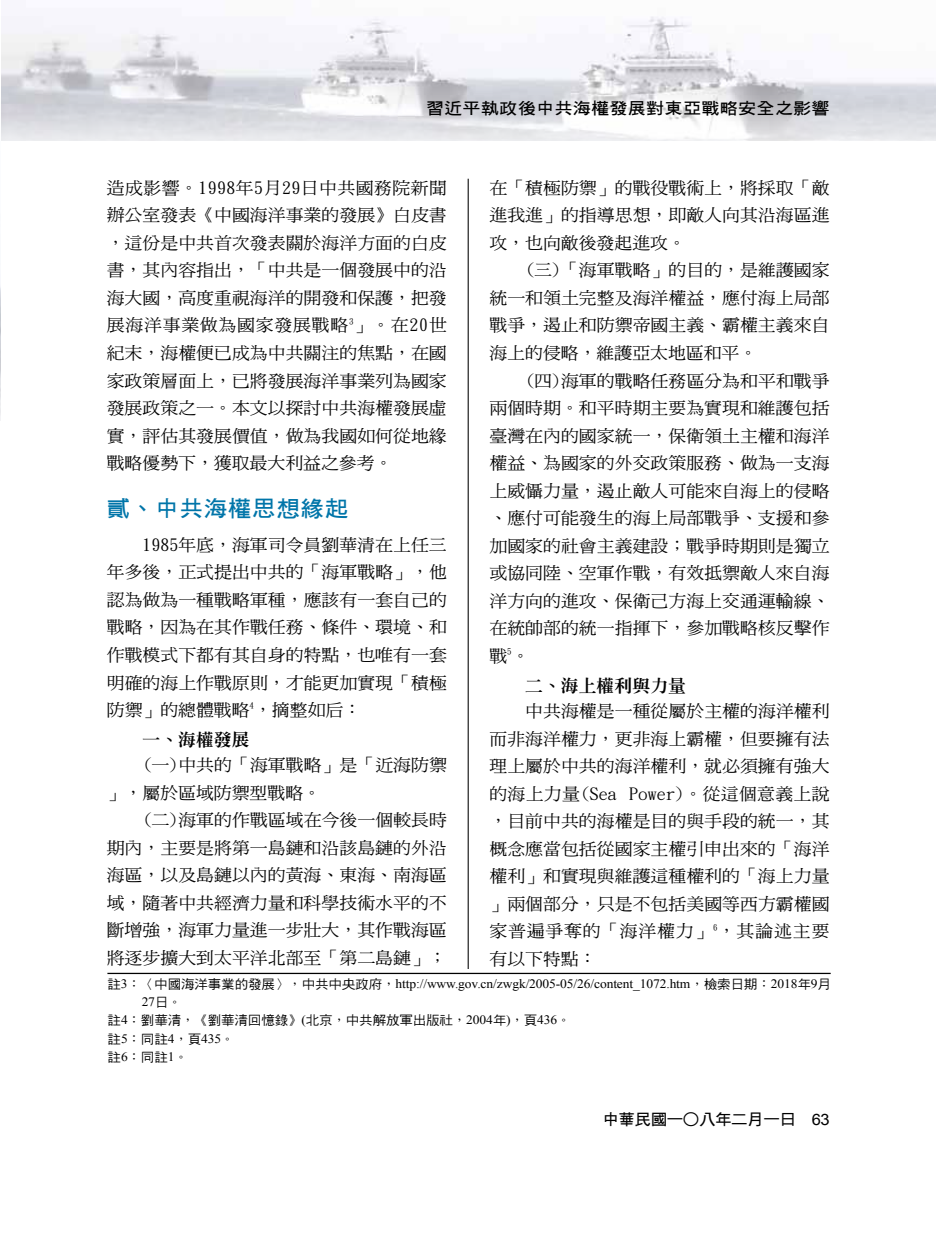
<style>
.page{position:relative;width:936px;height:1234px;background:#fff}
.page>*{position:absolute;margin:0;border:0;box-sizing:border-box;transform-origin:0 0}
.t1{font:22.2px "DF Hei Bd HK BF";letter-spacing:.035em;color:#0075a9;scale:1.05 1}
.t2{font:16.95px/27.5px "DF Ming Md HK BF";color:#000;text-align:justify;scale:1.05 1}
.t3{font:800 16.95px "Inn Ming";color:#000;scale:1.05 1}
.t4{font:16.2px "DF Hei Bd HK BF";letter-spacing:.02em;color:#000;scale:1.11 1}
.t5{font:15.6px "DF Hei Bd HK BF";letter-spacing:-.025em;color:#000;scale:1.05 1}
.t6{font:12.9px/18px "Times New Roman";letter-spacing:-.01em;color:#000;scale:1.05 1}
.t7{font:12.9px "DF Hei Md HK BF";letter-spacing:-.01em;color:#000;scale:1.05 1}
.s1{font-family:"DF Hei Md HK BF"}
.s2{font-family:"DF Kai Shu SB Estd BF"}
.s3{font-family:"Times New Roman"}
.s4{font-family:"DFN Hei XB HK BF"}
.s5{font-family:"Arial"}
</style>
<div class="page">
<img style="left:1px;top:16px;width:934px;height:124px">
<hr style="left:467px;top:179px;width:1px;height:871px;background:#000">
<img style="left:0;top:286px;width:1px;height:134px">
<div style="left:107px;top:969px;width:723px;height:96px;background:#fff"></div>
<hr style="left:107px;top:972px;width:723px;height:1px;background:#000">
<p class="t4" style="left:426px;top:100px;width:365px">習近平執政後中共海權發展對東亞戰略安全之影響</p>
<p class="t2" style="left:489px;top:174px;width:325px">在「積極防禦」的戰役戰術上，將採取「敵進我進」的指導思想，即敵人向其沿海區進攻，也向敵後發起進攻。</p>
<p class="t2" style="left:489px;top:256px;width:325px;text-indent:36px">(三)「海軍戰略」的目的，是維護國家統一和領土完整及海洋權益，應付海上局部戰爭，遏止和防禦帝國主義、霸權主義來自海上的侵略，維護亞太地區和平。</p>
<p class="t2" style="left:489px;top:366px;width:325px;text-indent:36px">(四)海軍的戰略任務區分為和平和戰爭兩個時期。和平時期主要為實現和維護包括臺灣在內的國家統一，保衛領土主權和海洋權益、為國家的外交政策服務、做為一支海上威懾力量，遏止敵人可能來自海上的侵略、應付可能發生的海上局部戰爭、支援和參加國家的社會主義建設；戰爭時期則是獨立或協同陸、空軍作戰，有效抵禦敵人來自海洋方向的進攻、保衛己方海上交通運輸線、在統帥部的統一指揮下，參加戰略核反擊作戰<sup>5</sup>。</p>
<p class="t3" style="left:525px;top:677px;width:155px">二、海上權利與力量</p>
<p class="t2" style="left:489px;top:697px;width:325px;text-indent:36px">中共海權是一種從屬於主權的海洋權利而非海洋權力，更非海上霸權，但要擁有法理上屬於中共的海洋權利，就必須擁有強大的海上力量(Sea Power)。從這個意義上說，目前中共的海權是目的與手段的統一，其概念應當包括從國家主權引申出來的「海洋權利」和實現與維護這種權利的「海上力量」兩個部分，只是不包括美國等西方霸權國家普遍爭奪的「海洋權力」<sup>6</sup>，其論述主要有以下特點：</p>
<p class="t6" style="left:142px;top:974px;width:658px;text-indent:-34px"><span class="s1">註</span>3<span class="s2">：〈</span><span class="s1">中國海洋事業的發展</span><span class="s2">〉，</span><span class="s1">中共中央政府</span><span class="s2">，</span>http://www.gov.cn/zwgk/2005-05/26/content_1072.htm<span class="s2">，</span><span class="s1">檢索日期</span><span class="s2">：</span>2018<span class="s1">年</span>9<span class="s1">月<br></span>27<span class="s1">日</span><span class="s2">。</span></p>
<p class="t7" style="left:108px;top:1013px;width:442px">註<span class="s3">4</span><span class="s2">：</span>劉華清<span class="s2">，《</span>劉華清回憶錄<span class="s2">》</span><span class="s3">(</span>北京<span class="s2">，</span>中共解放軍出版社<span class="s2">，</span><span class="s3">2004</span>年<span class="s3">)</span><span class="s2">，</span>頁<span class="s3">436</span><span class="s2">。</span></p>
<p class="t6" style="left:108px;top:1028px;width:122px"><span class="s1">註</span>5<span class="s2">：</span><span class="s1">同註</span>4<span class="s2">，</span><span class="s1">頁</span>435<span class="s2">。</span></p>
<p class="t7" style="left:108px;top:1049px;width:78px">註<span class="s3">6</span><span class="s2">：</span>同註<span class="s3">1</span><span class="s2">。</span></p>
<p class="t2" style="left:107px;top:174px;width:325px">造成影響。1998年5月29日中共國務院新聞辦公室發表《中國海洋事業的發展》白皮書，這份是中共首次發表關於海洋方面的白皮書，其內容指出，「中共是一個發展中的沿海大國，高度重視海洋的開發和保護，把發展海洋事業做為國家發展戰略 <sup>3</sup>」。在20世紀末，海權便已成為中共關注的焦點，在國家政策層面上，已將發展海洋事業列為國家發展政策之一。本文以探討中共海權發展虛實，評估其發展價值，做為我國如何從地緣戰略優勢下，獲取最大利益之參考。</p>
<h1 class="t1" style="left:107px;top:497px;width:231px">貳、中共海權思想緣起</h1>
<p class="t2" style="left:107px;top:531px;width:325px;text-indent:36px">1985年底，海軍司令員劉華清在上任三年多後，正式提出中共的「海軍戰略」，他認為做為一種戰略軍種，應該有一套自己的戰略，因為在其作戰任務、條件、環境、和作戰模式下都有其自身的特點，也唯有一套明確的海上作戰原則，才能更加實現「積極防禦」的總體戰略<sup>4</sup>，摘整如后：</p>
<p class="t3" style="left:142px;top:731px;width:103px">一、海權發展</p>
<p class="t2" style="left:107px;top:751px;width:325px;text-indent:36px">(一)中共的「海軍戰略」是「近海防禦」，屬於區域防禦型戰略。</p>
<p class="t2" style="left:107px;top:806px;width:325px;text-indent:36px">(二)海軍的作戰區域在今後一個較長時期內，主要是將第一島鏈和沿該島鏈的外沿海區，以及島鏈以內的黃海、東海、南海區域，隨著中共經濟力量和科學技術水平的不斷增強，海軍力量進一步壯大，其作戰海區將逐步擴大到太平洋北部至「第二島鏈」；</p>
<p class="t5" style="left:602px;top:1111px;width:218px">中華民國一<span class="s4">○</span>八年二月一日　<span class="s5">63</span></p>
</div>
